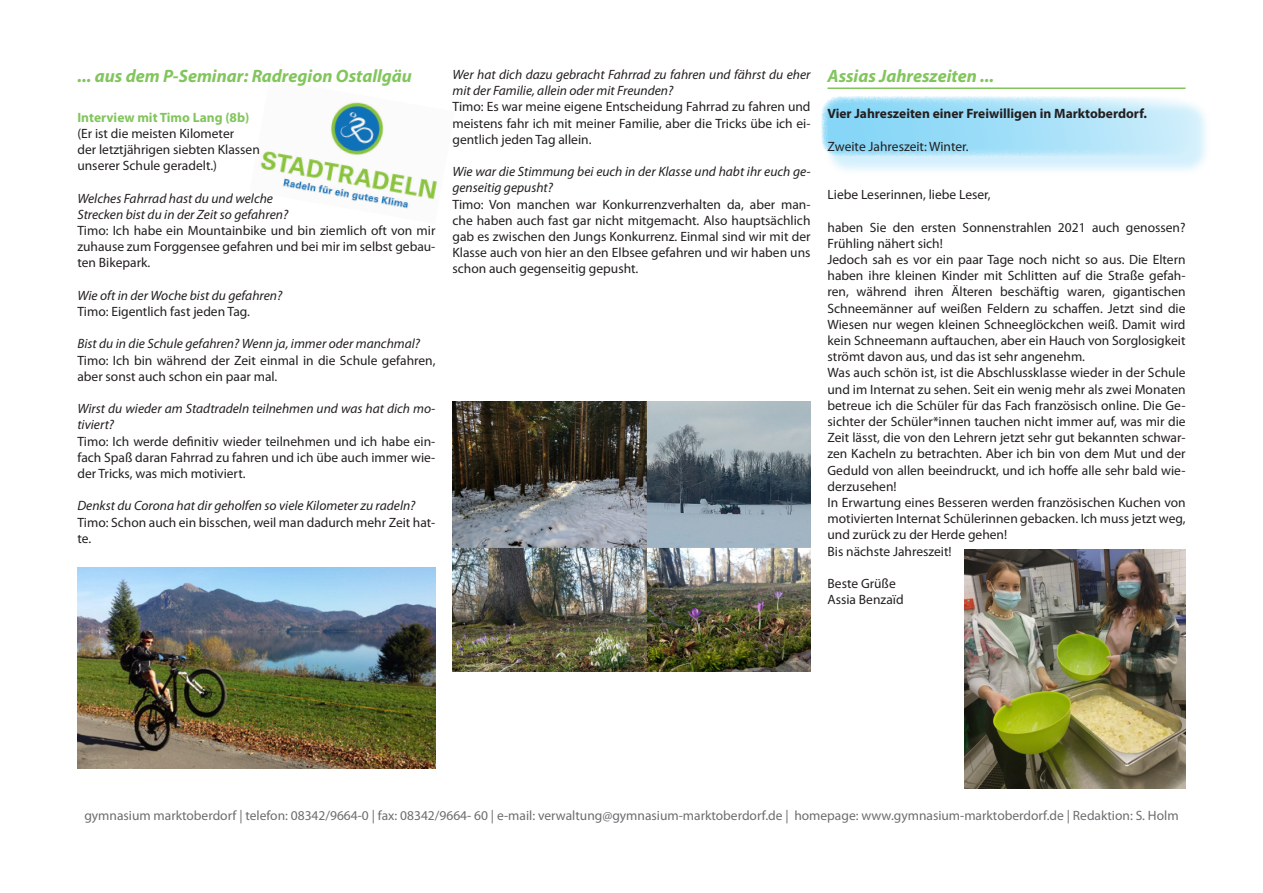
<style>
.page{position:relative;width:1263px;height:893px;background:#fff}
.page>*{position:absolute;margin:0;border:0;box-sizing:border-box;transform-origin:0 0}
.t1{font:italic 600 72px "Myriad Pro";color:#82c55d}
.Überschriften_ohne{font:italic 700 18px "Myriad Pro";color:#82c55d}
.Überschriften{font:italic 700 18px "Myriad Pro";color:#82c55d}
.Text{font:13.5px/16.2px "Myriad Pro";color:#231f20;text-align:justify}
.Text-2{font:italic 13.5px/16.2px "Myriad Pro";color:#231f20}
.t2{font:13.5px "Myriad Pro";color:#6c6d70}
.Text-3{font:700 13.5px "Myriad Pro";color:#231f20}
.Text-4{font:700 13.5px "Myriad Pro";color:#82c55d}
</style>
<div class="page">
<img style="left:260px;top:102px;width:177px;height:107px">
<img style="left:77px;top:567px;width:358px;height:202px">
<hr style="left:827px;top:87px;width:358px;height:2px;background:#82c55d">
<div style="left:823px;top:98px;width:388px;height:78px;background:#86d6f7;opacity:.35"></div>
<svg style="left:821px;top:96px;width:371px;height:61px;background:#ade2f9"></svg>
<img style="left:452px;top:402px;width:358px;height:269px">
<img style="left:964px;top:549px;width:221px;height:240px">
<p class="Überschriften_ohne" style="left:77px;top:65px;width:336px">... aus dem P-Seminar: Radregion Ostallgäu</p>
<p class="Text-2" style="left:452px;top:66px;width:360px">Wer hat dich dazu gebracht Fahrrad zu fahren und fährst du eher mit der Familie, allein oder mit Freunden?</p>
<p class="Text" style="left:452px;top:99px;width:360px">Timo: Es war meine eigene Entscheidung Fahrrad zu fahren und meistens fahr ich mit meiner Familie, aber die Tricks übe ich ei&shy;gentlich jeden Tag allein.</p>
<p class="Text-2" style="left:452px;top:163px;width:360px">Wie war die Stimmung bei euch in der Klasse und habt ihr euch ge&shy;genseitig gepusht?</p>
<p class="Text" style="left:452px;top:196px;width:360px">Timo: Von manchen war Konkurrenzverhalten da, aber man&shy;che haben auch fast gar nicht mitgemacht. Also hauptsächlich gab es zwischen den Jungs Konkurrenz. Einmal sind wir mit der Klasse auch von hier an den Elbsee gefahren und wir haben uns schon auch gegenseitig gepusht.</p>
<h1 class="t1" style="left:195px;top:53px;width:134px">emo</h1>
<p class="Text-4" style="left:77px;top:108px;width:173px">Interview mit Timo Lang (8b)</p>
<p class="Text" style="left:77px;top:125px;width:158px">(Er ist die meisten Kilometer</p>
<p class="Text" style="left:77px;top:141px;width:184px">der letztjährigen siebten Klassen</p>
<p class="Text" style="left:77px;top:157px;width:141px">unserer Schule geradelt.)</p>
<p class="Text-2" style="left:77px;top:190px;width:197px">Welches Fahrrad hast du und welche</p>
<p class="Text-2" style="left:77px;top:206px;width:212px">Strecken bist du in der Zeit so gefahren?</p>
<p class="Text" style="left:77px;top:222px;width:360px">Timo: Ich habe ein Mountainbike und bin ziemlich oft von mir zuhause zum Forggensee gefahren und bei mir im selbst gebau&shy;ten Bikepark.</p>
<p class="Text-2" style="left:77px;top:287px;width:206px">Wie oft in der Woche bist du gefahren?</p>
<p class="Text" style="left:77px;top:303px;width:174px">Timo: Eigentlich fast jeden Tag.</p>
<p class="Text-2" style="left:77px;top:335px;width:344px">Bist du in die Schule gefahren? Wenn ja, immer oder manchmal?</p>
<p class="Text" style="left:77px;top:352px;width:360px">Timo: Ich bin während der Zeit einmal in die Schule gefahren, aber sonst auch schon ein paar mal.</p>
<p class="Text-2" style="left:77px;top:400px;width:360px">Wirst du wieder am Stadtradeln teilnehmen und was hat dich mo&shy;tiviert?</p>
<p class="Text" style="left:77px;top:433px;width:360px">Timo: Ich werde definitiv wieder teilnehmen und ich habe ein&shy;fach Spaß daran Fahrrad zu fahren und ich übe auch immer wie&shy;der Tricks, was mich motiviert.</p>
<p class="Text-2" style="left:77px;top:497px;width:340px">Denkst du Corona hat dir geholfen so viele Kilometer zu radeln?</p>
<p class="Text" style="left:77px;top:514px;width:360px">Timo: Schon auch ein bisschen, weil man dadurch mehr Zeit hat&shy;te.</p>
<p class="Überschriften" style="left:827px;top:65px;width:168px">Assias Jahreszeiten ...</p>
<p class="Text-3" style="left:827px;top:105px;width:321px">Vier Jahreszeiten einer Freiwilligen in Marktoberdorf.</p>
<p class="Text" style="left:827px;top:138px;width:143px">Zweite Jahreszeit: Winter.</p>
<p class="Text" style="left:827px;top:186px;width:165px">Liebe Leserinnen, liebe Leser,</p>
<p class="Text" style="left:827px;top:219px;width:359px">haben Sie den ersten Sonnenstrahlen 2021 auch genossen?<br>Frühling nähert sich!</p>
<p class="Text" style="left:827px;top:251px;width:360px">Jedoch sah es vor ein paar Tage noch nicht so aus. Die Eltern haben ihre kleinen Kinder mit Schlitten auf die Straße gefah&shy;ren, während ihren Älteren beschäftig waren, gigantischen Schneemänner auf weißen Feldern zu schaffen. Jetzt sind die Wiesen nur wegen kleinen Schneeglöckchen weiß. Damit wird kein Schneemann auftauchen, aber ein Hauch von Sorglosigkeit strömt davon aus, und das ist sehr angenehm.</p>
<p class="Text" style="left:827px;top:364px;width:360px">Was auch schön ist, ist die Abschlussklasse wieder in der Schule und im Internat zu sehen. Seit ein wenig mehr als zwei Monaten betreue ich die Schüler für das Fach französisch online. Die Ge&shy;sichter der Schüler*innen tauchen nicht immer auf, was mir die Zeit lässt, die von den Lehrern jetzt sehr gut bekannten schwar&shy;zen Kacheln zu betrachten. Aber ich bin von dem Mut und der Geduld von allen beeindruckt, und ich hoffe alle sehr bald wie&shy;derzusehen!</p>
<p class="Text" style="left:827px;top:494px;width:360px">In Erwartung eines Besseren werden französischen Kuchen von motivierten Internat Schülerinnen gebacken. Ich muss jetzt weg, und zurück zu der Herde gehen!</p>
<p class="Text" style="left:827px;top:543px;width:126px">Bis nächste Jahreszeit!</p>
<p class="Text" style="left:827px;top:575px;width:70px">Beste Grüße</p>
<p class="Text" style="left:827px;top:591px;width:78px">Assia Benzaïd</p>
<p class="t2" style="left:84px;top:807px;width:1096px">gymnasium marktoberdorf | telefon: 08342/9664-0 | fax: 08342/9664- 60 | e-mail: verwaltung@gymnasium-marktoberdorf.de | homepage: www.gymnasium-marktoberdorf.de | Redaktion: S. Holm</p>
</div>
